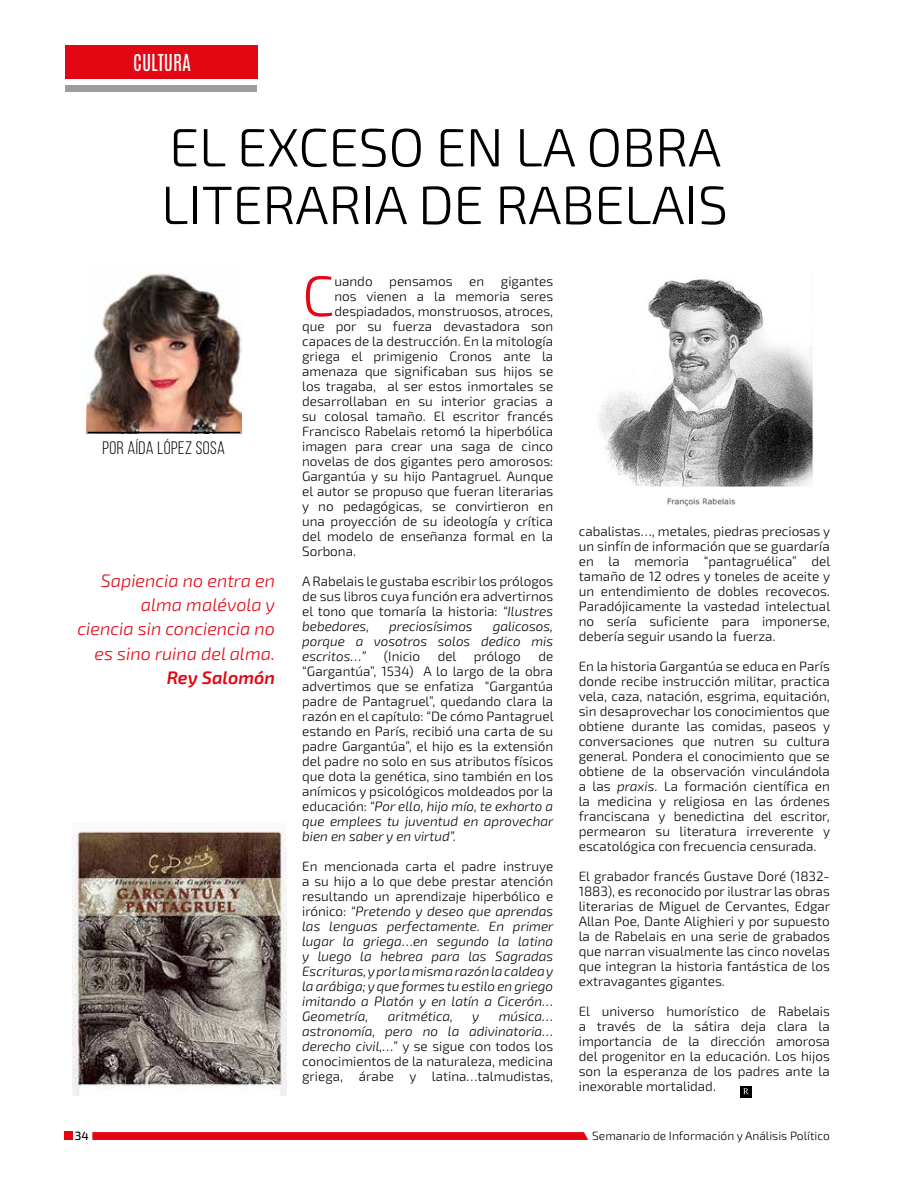
<style>
.page{position:relative;width:915px;height:1191px;background:#fff}
.page>*{position:absolute;margin:0;border:0;box-sizing:border-box;transform-origin:0 0}
.t1{font:300 57px "Exo 2";color:#e30613}
.t2{font:300 54px/57.6px "Exo 2";letter-spacing:-.005em;color:#000}
.t3{font:19.5px "Antonio";color:#fff}
.t4{font:italic 300 18px/24.3px "Exo 2";color:#e30613;text-align:right}
.t5{font:18px "Bebas Neue";letter-spacing:.025em;color:#000}
.t6{font:italic 600 18px "Exo 2";color:#e30613}
.t7{font:300 13.5px/15px "Exo 2";color:#000;text-align:justify}
.t8{font:italic 300 13.5px/15px "Exo 2";color:#000;text-align:justify}
.t9{font:300 12px "Exo 2";color:#000}
.t10{font:500 12px "Exo 2";color:#000}
.s1{font-style:italic}
.s2{font-style:normal}
</style>
<div class="page">
<div style="left:64px;top:1131px;width:8px;height:9px;background:#e30613"></div>
<svg style="left:92px;top:1132px;width:496px;height:8px;background:#e30a17"></svg>
<div style="left:66px;top:46px;width:192px;height:33px;background:#e30613"></div>
<div style="left:65px;top:86px;width:192px;height:6px;background:#9d9d9c"></div>
<div style="left:740px;top:1085px;width:11px;height:12px;background:#000"></div>
<svg style="left:743px;top:1088px;width:5px;height:6px"></svg>
<img style="left:86px;top:273px;width:155px;height:160px">
<hr style="left:88px;top:432px;width:152px;height:1px;background:#000">
<img style="left:597px;top:279px;width:216px;height:228px">
<img style="left:72px;top:823px;width:214px;height:272px">
<h3 class="t3" style="left:133px;top:49px;width:57px">OPINIÓN</h3>
<h3 class="t3" style="left:133px;top:49px;width:59px">CULTURA</h3>
<h2 class="t2" style="left:161px;top:120px;width:568px">EL EXCESO EN LA OBRA<br>LITERARIA DE RABELAIS</h2>
<h3 class="t5" style="left:102px;top:438px;width:124px">POR AÍDA LÓPEZ SOSA</h3>
<h3 class="t4" style="left:78px;top:569px;width:199px">Sapiencia no entra en alma malévola y<br>ciencia sin conciencia no es sino ruina del alma.</h3>
<h3 class="t6" style="left:167px;top:667px;width:110px">Rey Salomón</h3>
<h1 class="t1" style="left:302px;top:263px;width:34px">C</h1>
<p class="t7" style="left:334px;top:274px;width:220px">uando pensamos en gigantes</p>
<p class="t7" style="left:334px;top:289px;width:220px">nos vienen a la memoria seres</p>
<p class="t7" style="left:334px;top:304px;width:220px">despiadados, monstruosos, atroces,</p>
<p class="t7" style="left:302px;top:319px;width:252px">que por su fuerza devastadora son</p>
<p class="t7" style="left:302px;top:334px;width:252px">capaces de la destrucción. En la mitología</p>
<p class="t7" style="left:302px;top:349px;width:252px">griega el primigenio Cronos ante la</p>
<p class="t7" style="left:302px;top:364px;width:252px">amenaza que significaban sus hijos se</p>
<p class="t7" style="left:302px;top:379px;width:252px">los tragaba, al ser estos inmortales se</p>
<p class="t7" style="left:302px;top:394px;width:252px">desarrollaban en su interior gracias a</p>
<p class="t7" style="left:302px;top:409px;width:252px">su colosal tamaño. El escritor francés</p>
<p class="t7" style="left:302px;top:424px;width:252px">Francisco Rabelais retomó la hiperbólica</p>
<p class="t7" style="left:302px;top:439px;width:252px">imagen para crear una saga de cinco</p>
<p class="t7" style="left:302px;top:454px;width:252px">novelas de dos gigantes pero amorosos:</p>
<p class="t7" style="left:302px;top:469px;width:252px">Gargantúa y su hijo Pantagruel. Aunque</p>
<p class="t7" style="left:302px;top:484px;width:252px">el autor se propuso que fueran literarias</p>
<p class="t7" style="left:302px;top:499px;width:252px">y no pedagógicas, se convirtieron en</p>
<p class="t7" style="left:302px;top:514px;width:252px">una proyección de su ideología y crítica</p>
<p class="t7" style="left:302px;top:529px;width:252px">del modelo de enseñanza formal en la</p>
<p class="t7" style="left:302px;top:544px;width:55px">Sorbona.</p>
<p class="t7" style="left:302px;top:574px;width:252px">A Rabelais le gustaba escribir los prólogos de sus libros cuya función era advertirnos el tono que tomaría la historia: <span class="s1">“Ilustres bebedores,</span></p>
<p class="t8" style="left:389px;top:619px;width:85px">preciosísimos</p>
<p class="t8" style="left:302px;top:619px;width:252px;text-indent:190px">galicosos, porque a vosotros solos dedico mis escritos…”</p>
<p class="t7" style="left:383px;top:649px;width:38px">(Inicio</p>
<p class="t7" style="left:437px;top:649px;width:20px">del</p>
<p class="t7" style="left:473px;top:649px;width:48px">prólogo</p>
<p class="t7" style="left:302px;top:649px;width:253px;text-indent:236px">de “Gargantúa”, 1534) A lo largo de la obra advertimos que se enfatiza “Gargantúa padre de Pantagruel”, quedando clara la razón en el capítulo: “De cómo Pantagruel estando en París, recibió una carta de su padre Gargantúa”, el hijo es la extensión del padre no solo en sus atributos físicos que dota la genética, sino también en los anímicos y psicológicos moldeados por la educación: <span class="s1">“Por ello, hijo mío, te exhorto a que emplees tu juventud en aprovechar bien en saber y en virtud”.</span></p>
<p class="t8" style="left:302px;top:859px;width:253px"><span class="s2">En mencionada carta el padre instruye a su hijo a lo que debe prestar atención resultando un aprendizaje hiperbólico e irónico:</span> “Pretendo y deseo que aprendas las lenguas perfectamente. En primer lugar la griega…en segundo la latina y luego la hebrea para las Sagradas Escrituras, y por la misma razón la caldea y la arábiga; y que formes tu estilo en griego imitando a Platón y en latín a Cicerón… Geometría,</p>
<p class="t7" style="left:302px;top:1009px;width:252px;text-indent:196px"><span class="s1">música… astronomía, pero no la adivinatoria… derecho civil,…</span>” y se sigue con todos los conocimientos de la naturaleza, medicina griega, árabe y latina…talmudistas,</p>
<p class="t8" style="left:387px;top:1009px;width:67px">aritmética,</p>
<p class="t8" style="left:472px;top:1009px;width:9px">y</p>
<p class="t7" style="left:578px;top:524px;width:253px">cabalistas…, metales, piedras preciosas y un sinfín de información que se guardaría en la memoria “pantagruélica” del tamaño de 12 odres y toneles de aceite y un entendimiento de dobles recovecos.<br>Paradójicamente la vastedad intelectual no sería suficiente para imponerse, debería seguir usando la fuerza.</p>
<p class="t7" style="left:578px;top:659px;width:253px">En la historia Gargantúa se educa en París donde recibe instrucción militar, practica vela, caza, natación, esgrima, equitación, sin desaprovechar los conocimientos que obtiene durante las comidas, paseos y conversaciones que nutren su cultura general. Pondera el conocimiento que se obtiene de la observación vinculándola a las <span class="s1">praxis</span>. La formación científica en la medicina y religiosa en las órdenes franciscana y benedictina del escritor, permearon su literatura irreverente y escatológica con frecuencia censurada.</p>
<p class="t7" style="left:578px;top:869px;width:253px">El grabador francés Gustave Doré (1832- 1883), es reconocido por ilustrar las obras literarias de Miguel de Cervantes, Edgar Allan Poe, Dante Alighieri y por supuesto la de Rabelais en una serie de grabados que narran visualmente las cinco novelas que integran la historia fantástica de los extravagantes gigantes.</p>
<p class="t7" style="left:578px;top:1004px;width:252px">El universo humorístico de Rabelais a través de la sátira deja clara la importancia de la dirección amorosa del progenitor en la educación. Los hijos son la esperanza de los padres ante la inexorable mortalidad.</p>
<p class="t10" style="left:75px;top:1128px;width:16px">34</p>
<p class="t9" style="left:592px;top:1128px;width:239px">Semanario de Información y Análisis Político</p>
</div>
